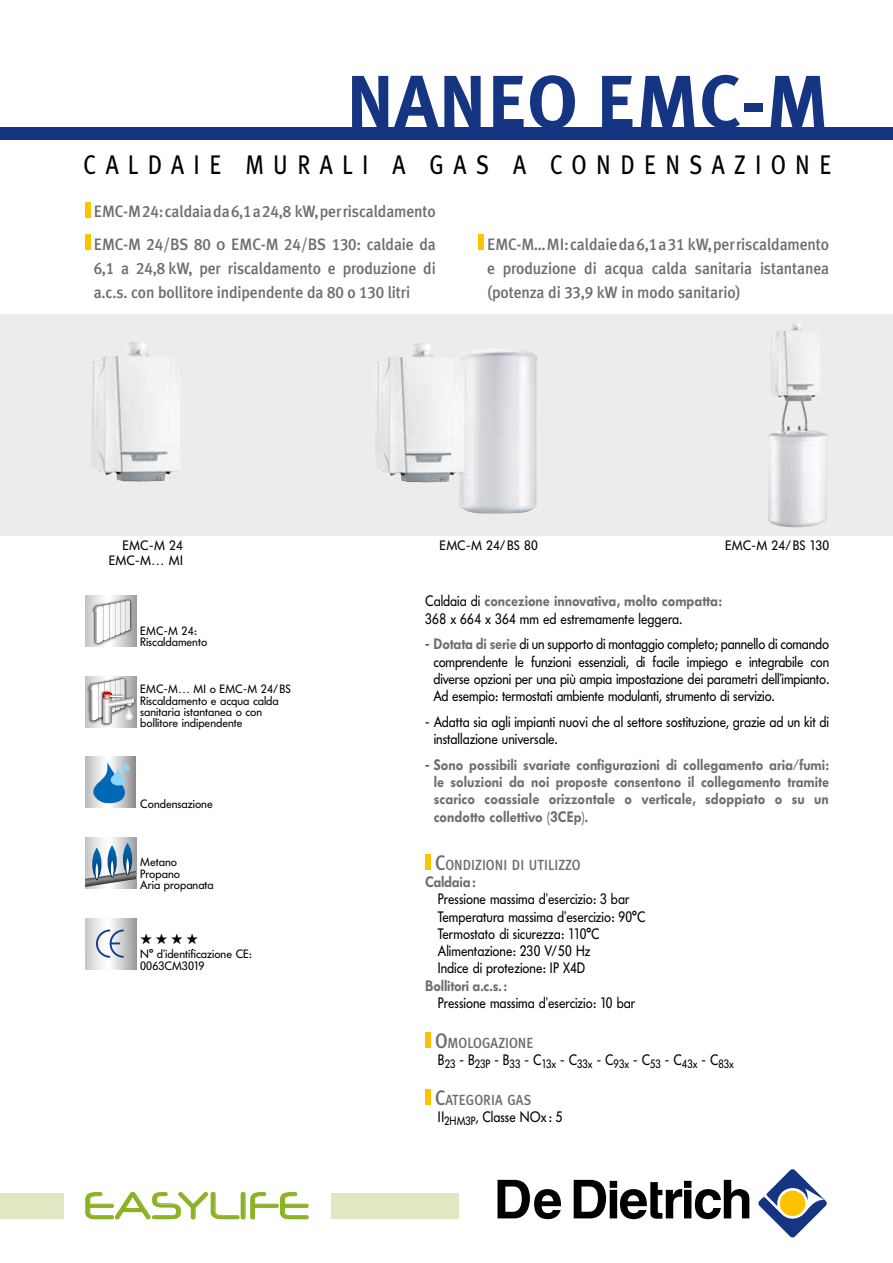
<style>
.page{position:relative;width:893px;height:1263px;background:#fff}
.page>*{position:absolute;margin:0;border:0;box-sizing:border-box;transform-origin:0 0}
.t1{font:75px "Meta Plus Bold Caps";color:#153582}
.t2{font:37.5px "Neuropol X Free";letter-spacing:-.04em;color:#8ab222}
.t3{font:27px "Meta Plus Book Caps";letter-spacing:.4em;color:#000;scale:.85 1}
.t4{font:500 16.5px/24px "Meta Plus";letter-spacing:-.01em;color:#6e6e6e;scale:.95 1}
.t5{font:15px/17.2px "Futura BQ";color:#000;scale:.9 1}
.t6{font:600 15px/17.2px "Futura BQ";color:#6e6e6e;text-align:justify;scale:.9 1}
.t7{font:15px "Zapf Dingbats ITC";color:#000}
.t8{font:500 14.7px "Meta Plus";color:#6e6e6e;scale:.9 1}
.t9{font:13.5px "Futura BQ";letter-spacing:.02em;color:#000}
.t10{font:12px/11.2px "Futura BQ";color:#000}
.t11{font:12px "Futura BQ";color:#000;scale:.9 1}
.s1{font-family:"Meta Plus Medium Caps";font-weight:400}
.s2{font-weight:600;color:#6e6e6e}
.s3{font-weight:400;color:#000}
.s4{font-size:21px}
</style>
<div class="page">
<svg style="left:758px;top:1169px;width:69px;height:69px"></svg>
<svg style="left:497px;top:1180px;width:64px;height:39px"></svg>
<svg style="left:574px;top:1180px;width:175px;height:39px"></svg>
<div style="left:0;top:128px;width:893px;height:12px;background:#153582"></div>
<div style="left:0;top:315px;width:893px;height:221px;background:#ececec"></div>
<div style="left:425px;top:855px;width:5px;height:15px;background:#fdc300"></div>
<div style="left:425px;top:1032px;width:5px;height:16px;background:#fdc300"></div>
<div style="left:425px;top:1089px;width:5px;height:16px;background:#fdc300"></div>
<div style="left:85px;top:202px;width:5px;height:15px;background:#fdc300"></div>
<div style="left:85px;top:234px;width:5px;height:16px;background:#fdc300"></div>
<div style="left:478px;top:234px;width:5px;height:16px;background:#fdc300"></div>
<img style="left:771px;top:326px;width:22px;height:73px">
<img style="left:412px;top:343px;width:12px;height:14px">
<img style="left:92px;top:342px;width:64px;height:140px">
<svg style="left:85px;top:676px;width:51px;height:51px"></svg>
<img style="left:86px;top:676px;width:44px;height:49px">
<img style="left:100px;top:689px;width:36px;height:38px">
<svg style="left:89px;top:678px;width:45px;height:45px"></svg>
<div style="left:85px;top:595px;width:51px;height:51px;background:#cccdcd"></div>
<img style="left:91px;top:596px;width:44px;height:50px">
<svg style="left:93px;top:600px;width:37px;height:43px"></svg>
<svg style="left:85px;top:757px;width:51px;height:50px"></svg>
<svg style="left:92px;top:761px;width:38px;height:43px;background:#78a9cb"></svg>
<svg style="left:85px;top:838px;width:51px;height:51px"></svg>
<svg style="left:85px;top:843px;width:51px;height:44px"></svg>
<svg style="left:85px;top:918px;width:51px;height:51px"></svg>
<svg style="left:95px;top:928px;width:31px;height:31px"></svg>
<svg style="left:85px;top:1191px;width:155px;height:29px"></svg>
<div style="left:241px;top:1192px;width:4px;height:27px;border:1px solid #8ab222;border-radius:2px"></div>
<svg style="left:250px;top:1192px;width:59px;height:28px"></svg>
<div style="left:0;top:1193px;width:64px;height:25px;background:#dfe7c3"></div>
<div style="left:332px;top:1193px;width:127px;height:25px;background:#dfe7c3"></div>
<h1 class="t1" style="left:346px;top:59px;width:485px">NANEO EMC-M</h1>
<h3 class="t3" style="left:83px;top:149px;width:881px">CALDAIE MURALI A GAS A CONDENSAZIONE</h3>
<p class="t4" style="left:94px;top:195px;width:362px;line-height:32.5px">EMC-M <span class="s1">24</span>: caldaia da <span class="s1">6,1</span> a <span class="s1">24,8</span> kW, per riscaldamento<br>EMC-M <span class="s1">24/BS 80 o</span> EMC-M <span class="s1">24/BS 130</span>: caldaie da</p>
<p class="t4" style="left:94px;top:256px;width:362px"><span class="s1">6,1</span> a <span class="s1">24,8</span> kW, per riscaldamento e produzione di a.c.s. con bollitore indipendente da <span class="s1">80</span> o <span class="s1">130</span> litri</p>
<p class="t4" style="left:487px;top:232px;width:362px;text-align:justify">EMC-M… MI: caldaie da <span class="s1">6,1</span> a <span class="s1">31</span> kW, per riscaldamento e produzione di acqua calda sanitaria istantanea (potenza di <span class="s1">33,9</span> kW in modo sanitario)</p>
<p class="t9" style="left:123px;top:537px;width:62px">EMC-M 24</p>
<p class="t9" style="left:440px;top:537px;width:100px">EMC-M 24/BS 80</p>
<p class="t9" style="left:725px;top:537px;width:106px">EMC-M 24/BS 130</p>
<p class="t9" style="left:109px;top:552px;width:76px">EMC-M… MI</p>
<p class="t10" style="left:140px;top:625px;width:68px">EMC-M 24:<br>Riscaldamento</p>
<p class="t10" style="left:140px;top:684px;width:152px">EMC-M… MI o EMC-M 24/BS<br>Riscaldamento e acqua calda sanitaria istantanea o con bollitore indipendente</p>
<p class="t10" style="left:140px;top:798px;width:74px">Condensazione</p>
<p class="t10" style="left:140px;top:857px;width:75px">Metano<br>Propano<br>Aria propanata</p>
<p class="t7" style="left:140px;top:932px;width:59px">★★★★</p>
<p class="t10" style="left:140px;top:949px;width:113px">N° d’identificazione CE:<br>0063CM3019</p>
<h2 class="t2" style="left:83px;top:1181px;width:229px">EASYLIFE</h2>
<p class="t5" style="left:425px;top:593px;width:331px">Caldaia di <span class="s2">concezione innovativa, molto compatta:<br></span>368 x 664 x 364 mm ed estremamente leggera.</p>
<p class="t5" style="left:433px;top:636px;width:441px;text-align:justify;text-indent:-8px">- <span class="s2">Dotata di serie</span> di un supporto di montaggio completo; pannello di comando comprendente le funzioni essenziali, di facile impiego e integrabile con diverse opzioni per una più ampia impostazione dei parametri dell’impianto.<br>Ad esempio: termostati ambiente modulanti, strumento di servizio.</p>
<p class="t5" style="left:434px;top:713px;width:441px;text-indent:-9px">- Adatta sia agli impianti nuovi che al settore sostituzione, grazie ad un kit di installazione universale.</p>
<p class="t6" style="left:434px;top:756px;width:441px;text-indent:-9px"><span class="s3">-</span> Sono possibili svariate configurazioni di collegamento aria/fumi: le soluzioni da noi proposte consentono il collegamento tramite scarico coassiale orizzontale o verticale, sdoppiato o su un condotto collettivo (3CEp).</p>
<p class="t8" style="left:435px;top:856px;width:163px"><span class="s4">C</span>ONDIZIONI DI UTILIZZO</p>
<p class="t6" style="left:425px;top:873px;width:58px">Caldaia:</p>
<p class="t5" style="left:438px;top:891px;width:232px">Pressione massima d’esercizio: 3 bar Temperatura massima d’esercizio: 90°C Termostato di sicurezza: 110°C Alimentazione: 230 V/50 Hz<br>Indice di protezione: IP X4D</p>
<p class="t6" style="left:425px;top:977px;width:92px">Bollitori a.c.s.:</p>
<p class="t5" style="left:438px;top:994px;width:221px">Pressione massima d’esercizio: 10 bar</p>
<p class="t8" style="left:435px;top:1034px;width:111px"><span class="s4">O</span>MOLOGAZIONE</p>
<p class="t11" style="left:438px;top:1057px;width:330px"><sup>B</sup>23 <sup>-</sup> <sup>B</sup>23P <sup>-</sup> <sup>B</sup>33 <sup>-</sup> <sup>C</sup>13x <sup>-</sup> <sup>C</sup>33x <sup>-</sup> <sup>C</sup>93x <sup>-</sup> <sup>C</sup>53 <sup>-</sup> <sup>C</sup>43x <sup>-</sup> <sup>C</sup>83x</p>
<p class="t8" style="left:435px;top:1091px;width:109px"><span class="s4">C</span>ATEGORIA GAS</p>
<p class="t5" style="left:438px;top:1108px;width:140px">II<sub>2HM3P</sub>, Classe NOx : 5</p>
</div>
